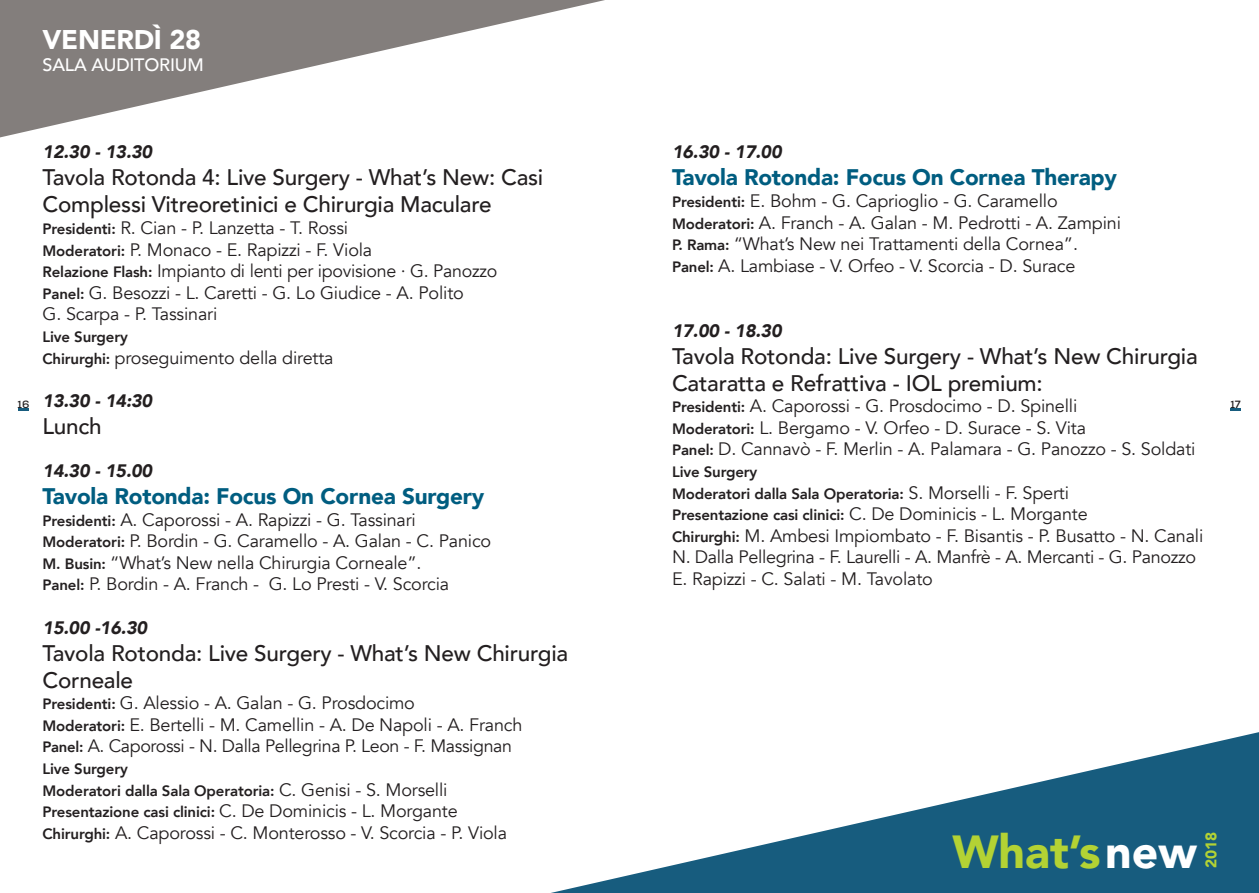
<style>
.page{position:relative;width:1259px;height:893px;background:#fff}
.page>*{position:absolute;margin:0;border:0;box-sizing:border-box;transform-origin:0 0}
.t1{font:900 46.35px "Avenir";color:#b3d234}
.t2{font:900 27px "Avenir";letter-spacing:-.01em;color:#fff}
.t3{font:500 22.5px/27px "Avenir";letter-spacing:-.01em;color:#231f20}
.t4{font:900 22.5px "Avenir";letter-spacing:-.01em;color:#005d80}
.t5{font:18px "Avenir";letter-spacing:-.01em;color:#231f20}
.t6{font:italic 900 18px "Avenir";letter-spacing:-.01em;color:#231f20}
.t7{font:500 18px "Avenir";letter-spacing:-.01em;color:#fff}
.t8{font:900 15.45px "Avenir";color:#b3d234}
.t9{font:800 15px "Avenir";letter-spacing:-.01em;color:#231f20}
.t10{font:700 10.5px "Nexa";color:#231f20}
.s1{font-weight:800;font-size:15px}
.s2{font-weight:400;font-size:18px}
.s3{color:#fff}
</style>
<div class="page">
<svg style="left:551px;top:732px;width:708px;height:161px"></svg>
<svg style="left:1230px;top:409px;width:10px;height:2px"></svg>
<svg style="left:18px;top:409px;width:10px;height:2px"></svg>
<svg style="left:0;top:0;width:605px;height:137px;fill:#837e7c"></svg>
<p class="t2" style="left:43px;top:17px;width:160px">VENERDÌ 28</p>
<p class="t7" style="left:43px;top:49px;width:163px">SALA AUDITORIUM</p>
<p class="t6" style="left:43px;top:137px;width:111px">12.30 - 13.30</p>
<p class="t3" style="left:43px;top:163px;width:502px">Tavola Rotonda 4: Live Surgery - What’s New: Casi<br>Complessi Vitreoretinici e Chirurgia Maculare</p>
<p class="t5" style="left:43px;top:217px;width:307px"><span class="s1">Presidenti:</span> R. Cian - P. Lanzetta - T. Rossi</p>
<p class="t5" style="left:43px;top:239px;width:331px"><span class="s1">Moderatori:</span> P. Monaco - E. Rapizzi - F. Viola</p>
<p class="t5" style="left:43px;top:260px;width:456px"><span class="s1">Relazione Flash:</span> Impianto di lenti per ipovisione · G. Panozzo</p>
<p class="t5" style="left:43px;top:282px;width:423px"><span class="s1">Panel:</span> G. Besozzi - L. Caretti - G. Lo Giudice - A. Polito</p>
<p class="t5" style="left:43px;top:303px;width:176px">G. Scarpa - P. Tassinari</p>
<p class="t9" style="left:43px;top:325px;width:87px">Live Surgery</p>
<p class="t5" style="left:43px;top:347px;width:292px"><span class="s1">Chirurghi:</span> proseguimento della diretta</p>
<p class="t6" style="left:43px;top:386px;width:111px">13.30 - 14:30</p>
<p class="t3" style="left:43px;top:411px;width:61px">Lunch</p>
<p class="t6" style="left:43px;top:456px;width:111px">14.30 - 15.00</p>
<p class="t4" style="left:43px;top:477px;width:443px">Tavola Rotonda: Focus On Cornea Surgery</p>
<p class="t5" style="left:43px;top:509px;width:375px"><span class="s1">Presidenti:</span> A. Caporossi - A. Rapizzi - G. Tassinari</p>
<p class="t5" style="left:43px;top:530px;width:450px"><span class="s1">Moderatori:</span> P. Bordin - G. Caramello - A. Galan - C. Panico</p>
<p class="t5" style="left:43px;top:552px;width:380px"><span class="s1">M. Busin:</span> “What’s New nella Chirurgia Corneale”.</p>
<p class="t5" style="left:43px;top:573px;width:408px"><span class="s1">Panel:</span> P. Bordin - A. Franch - G. Lo Presti - V. Scorcia</p>
<p class="t6" style="left:43px;top:612px;width:106px">15.00 -16.30</p>
<p class="t3" style="left:43px;top:638px;width:527px">Tavola Rotonda: Live Surgery - What’s New Chirurgia<br>Corneale</p>
<p class="t5" style="left:43px;top:692px;width:374px"><span class="s1">Presidenti:</span> G. Alessio - A. Galan - G. Prosdocimo</p>
<p class="t5" style="left:43px;top:714px;width:481px"><span class="s1">Moderatori:</span> E. Bertelli - M. Camellin - A. De Napoli - A. Franch</p>
<p class="t5" style="left:43px;top:735px;width:471px"><span class="s1">Panel:</span> A. Caporossi - N. Dalla Pellegrina P. Leon - F. Massignan</p>
<p class="t9" style="left:43px;top:757px;width:87px">Live Surgery</p>
<p class="t9" style="left:43px;top:779px;width:406px">Moderatori dalla Sala Operatoria: <span class="s2">C. Genisi - S. Morselli</span></p>
<p class="t9" style="left:43px;top:800px;width:417px">Presentazione casi clinici: <span class="s2">C. De Dominicis - L. Morgante</span></p>
<p class="t5" style="left:43px;top:822px;width:466px"><span class="s1">Chirurghi:</span> A. Caporossi - C. Monterosso - V. Scorcia - P. Viola</p>
<p class="t6" style="left:672px;top:137px;width:111px">16.30 - 17.00</p>
<p class="t4" style="left:672px;top:158px;width:446px">Tavola Rotonda: Focus On Cornea Therapy</p>
<p class="t5" style="left:672px;top:190px;width:387px"><span class="s1">Presidenti:</span> E. Bohm - G. Caprioglio - G. Caramello</p>
<p class="t5" style="left:672px;top:212px;width:450px"><span class="s1">Moderatori:</span> A. Franch - A. Galan - M. Pedrotti - A. Zampini</p>
<p class="t5" style="left:672px;top:233px;width:407px"><span class="s1">P. Rama:</span> “What’s New nei Trattamenti della Cornea”.</p>
<p class="t5" style="left:672px;top:255px;width:405px"><span class="s1">Panel:</span> A. Lambiase - V. Orfeo - V. Scorcia - D. Surace</p>
<p class="t6" style="left:672px;top:315px;width:111px">17.00 - 18.30</p>
<p class="t3" style="left:672px;top:341px;width:527px">Tavola Rotonda: Live Surgery - What’s New Chirurgia<br>Cataratta e Refrattiva - IOL premium:</p>
<p class="t5" style="left:672px;top:395px;width:407px"><span class="s1">Presidenti:</span> A. Caporossi - G. Prosdocimo - D. Spinelli</p>
<p class="t5" style="left:672px;top:417px;width:415px"><span class="s1">Moderatori:</span> L. Bergamo - V. Orfeo - D. Surace - S. Vita</p>
<p class="t5" style="left:672px;top:438px;width:525px"><span class="s1">Panel:</span> D. Cannavò - F. Merlin - A. Palamara - G. Panozzo - S. Soldati</p>
<p class="t9" style="left:672px;top:460px;width:87px">Live Surgery</p>
<p class="t9" style="left:672px;top:482px;width:398px">Moderatori dalla Sala Operatoria: <span class="s2">S. Morselli - F. Sperti</span></p>
<p class="t9" style="left:672px;top:503px;width:417px">Presentazione casi clinici: <span class="s2">C. De Dominicis - L. Morgante</span></p>
<p class="t5" style="left:672px;top:525px;width:533px"><span class="s1">Chirurghi:</span> M. Ambesi Impiombato - F. Bisantis - P. Busatto - N. Canali</p>
<p class="t5" style="left:672px;top:546px;width:525px">N. Dalla Pellegrina - F. Laurelli - A. Manfrè - A. Mercanti - G. Panozzo</p>
<p class="t5" style="left:672px;top:568px;width:262px">E. Rapizzi - C. Salati - M. Tavolato</p>
<p class="t10" style="left:17px;top:397px;width:13px">16</p>
<p class="t10" style="left:1230px;top:397px;width:12px">17</p>
<h1 class="t1" style="left:952px;top:812px;width:246px">What’s<span class="s3">new</span></h1>
<p class="t8" style="left:1197px;top:868px;width:38px;rotate:-90deg">2018</p>
</div>
